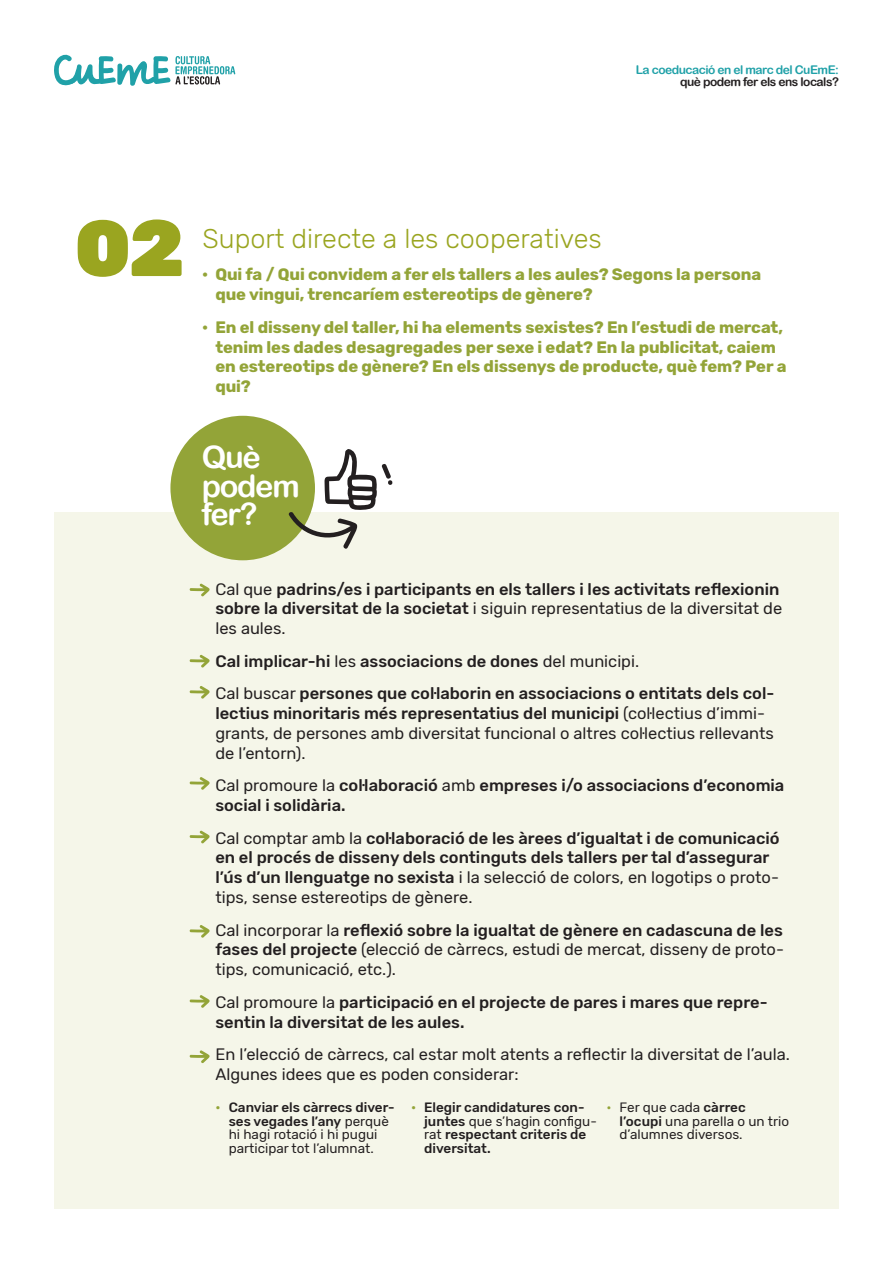
<style>
.page{position:relative;width:893px;height:1263px;background:#fff}
.page>*{position:absolute;margin:0;border:0;box-sizing:border-box;transform-origin:0 0}
.t1{font:900 79.2px "Rubik";color:#9aa520}
.t2{font:30.9px/28.5px "Arial Rounded MT Bold";letter-spacing:-.04em;color:#fff}
.t3{font:300 27px "Rubik";color:#9aa520}
.t4{font:500 16.5px/19.8px "Rubik";color:#231f20}
.t5{font:16.5px/19.8px "Rubik";color:#231f20}
.t6{font:700 16.5px/19.8px "Rubik";letter-spacing:-.005em;color:#93a438}
.t7{font:13.5px/13.5px "Rubik";color:#231f20;text-align:center}
.t8{font:500 13.5px/13.5px "Rubik";color:#231f20}
.t9{font:12px "Arial Rounded MT Bold";letter-spacing:-.04em;color:#20a1a8}
.t10{font:12px "Arial Rounded MT Bold";letter-spacing:-.04em;color:#231f20}
.s1{font-weight:400}
.s2{font-weight:500}
.s3{font-weight:500;color:#93a438}
.s4{color:#93a438}
</style>
<div class="page">
<svg style="left:54px;top:54px;width:181px;height:32px"></svg>
<div style="left:54px;top:512px;width:785px;height:697px;background:#f5f6e9"></div>
<svg style="left:189px;top:583px;width:21px;height:14px"></svg>
<svg style="left:189px;top:830px;width:21px;height:14px"></svg>
<svg style="left:189px;top:777px;width:21px;height:13px"></svg>
<svg style="left:189px;top:925px;width:21px;height:13px"></svg>
<svg style="left:189px;top:1050px;width:21px;height:13px"></svg>
<svg style="left:189px;top:686px;width:21px;height:13px"></svg>
<svg style="left:189px;top:995px;width:21px;height:13px"></svg>
<svg style="left:189px;top:654px;width:21px;height:14px"></svg>
<div style="left:170px;top:416px;width:145px;height:144px;background:#93a438;border-radius:50%"></div>
<svg style="left:288px;top:449px;width:105px;height:100px"></svg>
<p class="t9" style="left:636px;top:62px;width:205px">La coeducació en el marc del CuEmE:</p>
<p class="t10" style="left:680px;top:74px;width:160px">què podem fer els ens locals?</p>
<h1 class="t1" style="left:74px;top:201px;width:112px">02</h1>
<h3 class="t3" style="left:203px;top:223px;width:401px">Suport directe a les cooperatives</h3>
<p class="t6" style="left:215px;top:265px;width:547px;text-indent:-13px">· Qui fa / Qui convidem a fer els tallers a les aules? Segons la persona que vingui, trencaríem estereotips de gènere?</p>
<p class="t6" style="left:215px;top:318px;width:573px;text-indent:-13px">· En el disseny del taller, hi ha elements sexistes? En l’estudi de mercat, tenim les dades desagregades per sexe i edat? En la publicitat, caiem en estereotips de gènere? En els dissenys de producte, què fem? Per a qui?</p>
<h2 class="t2" style="left:202px;top:443px;width:99px">Què podem fer?</h2>
<p class="t4" style="left:215px;top:579px;width:568px"><span class="s1">Cal que</span> padrins/es i participants en els tallers i les activitats reflexionin sobre la diversitat de la societat <span class="s1">i siguin representatius de la diversitat de les aules.</span></p>
<p class="t4" style="left:215px;top:645px;width:560px;line-height:32.5px">Cal implicar-hi <span class="s1">les</span> associacions de dones <span class="s1">del municipi.<br>Cal buscar</span> persones que col·laborin en associacions o entitats dels col·</p>
<p class="t5" style="left:215px;top:704px;width:560px"><span class="s2">lectius minoritaris més representatius del municipi</span> (col·lectius d’immi&shy;grants, de persones amb diversitat funcional o altres col·lectius rellevants de l’entorn).</p>
<p class="t4" style="left:215px;top:776px;width:570px"><span class="s1">Cal promoure la</span> col·laboració <span class="s1">amb</span> empreses i/o associacions d’economia social i solidària.</p>
<p class="t4" style="left:215px;top:828px;width:566px"><span class="s1">Cal comptar amb la</span> col·laboració de les àrees d’igualtat i de comunicació en el procés de disseny dels continguts dels tallers per tal d’assegurar l’ús d’un llenguatge no sexista <span class="s1">i la selecció de colors, en logotips o proto&shy;tips, sense estereotips de gènere.</span></p>
<p class="t5" style="left:215px;top:920px;width:570px;text-align:justify">Cal incorporar la <span class="s2">reflexió sobre la igualtat de gènere en cadascuna de les fases del projecte</span> (elecció de càrrecs, estudi de mercat, disseny de proto&shy;tips, comunicació, etc.).</p>
<p class="t4" style="left:215px;top:992px;width:554px"><span class="s1">Cal promoure la</span> participació en el projecte de pares i mares que repre&shy;sentin la diversitat de les aules.</p>
<p class="t5" style="left:215px;top:1045px;width:576px">En l’elecció de càrrecs, cal estar molt atents a reflectir la diversitat de l’aula.<br>Algunes idees que es poden considerar:</p>
<p class="t7" style="left:216px;top:1101px;width:180px"><span class="s3">·</span> <span class="s2">Canviar els càrrecs diver&shy;ses vegades l’any</span> perquè<br>hi hagi rotació i hi pugui participar tot l’alumnat.</p>
<p class="t8" style="left:424px;top:1101px;width:174px;text-indent:-13px"><span class="s4">·</span> Elegir candidatures con&shy;juntes <span class="s1">que s’hagin configu&shy;rat</span> respectant criteris de diversitat.</p>
<p class="t7" style="left:620px;top:1101px;width:171px;text-align:left;text-indent:-13px"><span class="s4">·</span> Fer que cada <span class="s2">càrrec l’ocupi</span> una parella o un trio d’alumnes diversos.</p>
</div>
